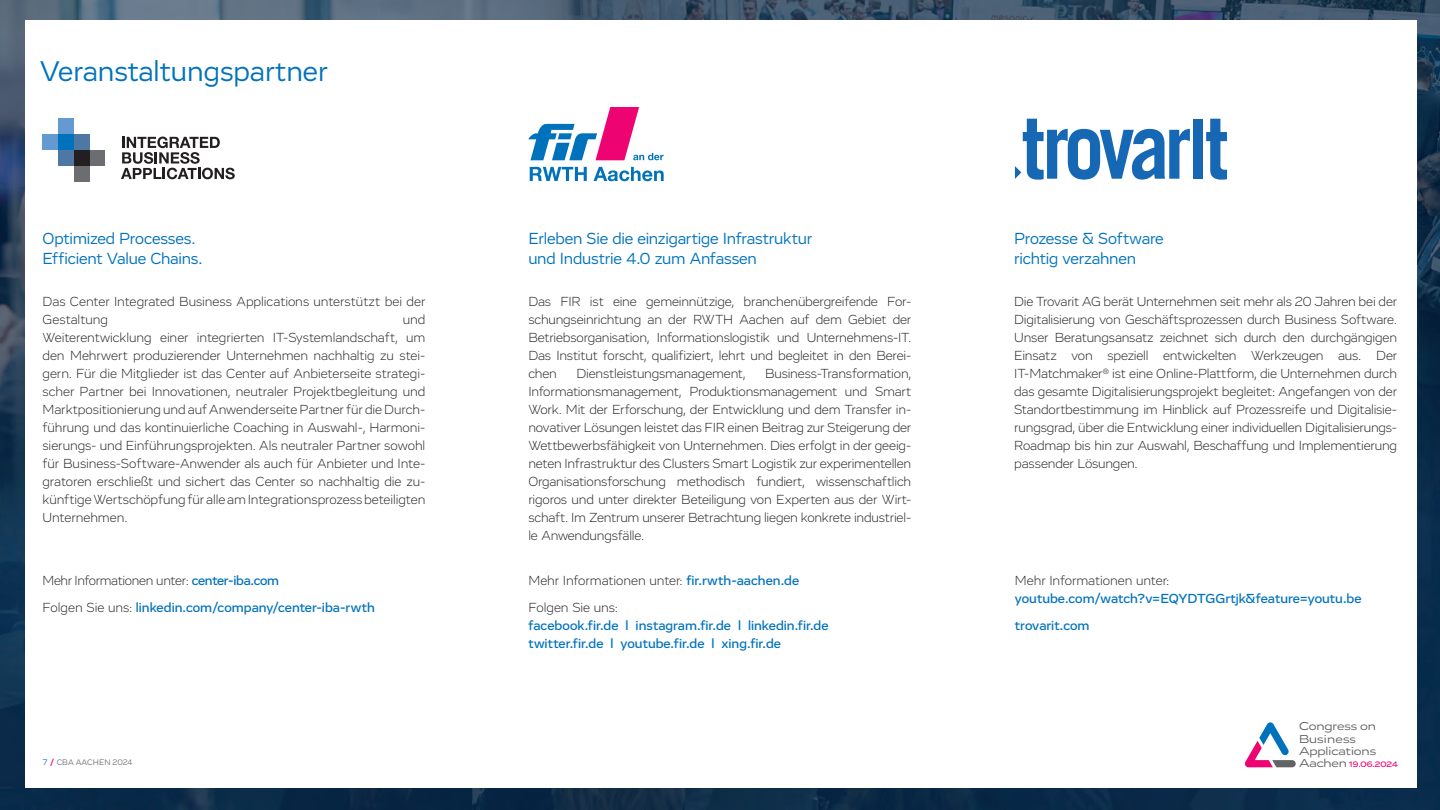
<style>
.page{position:relative;width:1440px;height:810px;background:#fff}
.page>*{position:absolute;margin:0;border:0;box-sizing:border-box;transform-origin:0 0}
.t1{font:29.25px "Vito";color:#0072bc}
.t2{font:16.5px/19.8px "Vito";letter-spacing:-.01em;color:#0072bc}
.t3{font:300 13.5px/18px "Vito";letter-spacing:-.01em;color:#231f20;text-align:justify}
.t4{font:500 13.5px/27px "Vito";color:#0072bc}
.t5{font:11.7px/12.3px "Vito Wide";letter-spacing:-.005em;color:#636366}
.t6{font:8.25px "Vito";letter-spacing:.015em;color:#717077}
.t7{font:500 8.18px "Vito Extended";color:#ed0372}
.s1{font-weight:300;color:#231f20}
.s2{color:#0072bc}
.s3{font-weight:700;color:#ed0372}
.s4{font-weight:500;color:#0072bc}
.s5{font-family:"Vito Wide";font-weight:400;font-size:11.7px;color:#636366}
</style>
<div class="page">
<img style="left:0;top:0;width:1439px;height:810px">
<div style="left:26px;top:20px;width:1390px;height:767px;background:#fff"></div>
<div style="left:42px;top:134px;width:16px;height:16px;background:#6599d1"></div>
<div style="left:74px;top:134px;width:16px;height:16px;background:#4e78a3"></div>
<div style="left:58px;top:150px;width:16px;height:16px;background:#4e78a3"></div>
<div style="left:58px;top:118px;width:16px;height:16px;background:#6599d1"></div>
<div style="left:58px;top:134px;width:16px;height:16px;background:#0072bc"></div>
<div style="left:74px;top:166px;width:16px;height:15px;background:#6c6d70"></div>
<div style="left:90px;top:150px;width:15px;height:16px;background:#6c6d70"></div>
<div style="left:74px;top:150px;width:16px;height:16px;background:#231f20"></div>
<svg style="left:121px;top:137px;width:114px;height:42px"></svg>
<svg style="left:528px;top:107px;width:135px;height:74px"></svg>
<svg style="left:1014px;top:119px;width:175px;height:61px"></svg>
<svg style="left:1206px;top:119px;width:20px;height:61px"></svg>
<div style="left:1193px;top:119px;width:9px;height:9px;background:#1768b4"></div>
<div style="left:1193px;top:130px;width:9px;height:49px;background:#1768b4"></div>
<svg style="left:1245px;top:722px;width:50px;height:45px"></svg>
<h1 class="t1" style="left:40px;top:53px;width:289px">Veranstaltungspartner</h1>
<p class="t2" style="left:43px;top:228px;width:162px">Optimized Processes.<br>Efficient Value Chains.</p>
<p class="t3" style="left:43px;top:293px;width:384px">Das Center Integrated Business Applications unterstützt bei der<br>Gestaltung</p>
<p class="t3" style="left:43px;top:311px;width:384px;text-indent:360px">und Weiterentwicklung einer integrierten IT-Systemlandschaft, um den Mehrwert produzierender Unternehmen nachhaltig zu stei&shy;gern. Für die Mitglieder ist das Center auf Anbieterseite strategi&shy;scher Partner bei Innovationen, neutraler Projektbegleitung und Marktpositionierung und auf Anwenderseite Partner für die Durch&shy;führung und das kontinuierliche Coaching in Auswahl-, Harmoni&shy;sierungs- und Einführungsprojekten. Als neutraler Partner sowohl für Business-Software-Anwender als auch für Anbieter und Inte&shy;gratoren erschließt und sichert das Center so nachhaltig die zu&shy;künftige Wertschöpfung für alle am Integrationsprozess beteiligten Unternehmen.</p>
<p class="t4" style="left:43px;top:567px;width:334px"><span class="s1">Mehr Informationen unter:</span> center-iba.com<br><span class="s1">Folgen Sie uns:</span> linkedin.com/company/center-iba-rwth</p>
<p class="t6" style="left:43px;top:757px;width:91px"><span class="s2">7</span> <span class="s3">/</span> CBA AACHEN 2024</p>
<p class="t2" style="left:528px;top:228px;width:285px">Erleben Sie die einzigartige Infrastruktur und Industrie 4.0 zum Anfassen</p>
<p class="t3" style="left:528px;top:293px;width:384px">Das FIR ist eine gemeinnützige, branchenübergreifende For&shy;schungseinrichtung an der RWTH Aachen auf dem Gebiet der Betriebsorganisation, Informationslogistik und Unternehmens-IT.<br>Das Institut forscht, qualifiziert, lehrt und begleitet in den Berei&shy;chen</p>
<p class="t3" style="left:528px;top:365px;width:384px;text-indent:237px">Business-Transformation, Informationsmanagement, Produktionsmanagement und Smart Work. Mit der Erforschung, der Entwicklung und dem Transfer in&shy;novativer Lösungen leistet das FIR einen Beitrag zur Steigerung der Wettbewerbsfähigkeit von Unternehmen. Dies erfolgt in der geeig&shy;neten Infrastruktur des Clusters Smart Logistik zur experimentellen Organisationsforschung methodisch fundiert, wissenschaftlich rigoros und unter direkter Beteiligung von Experten aus der Wirt&shy;schaft. Im Zentrum unserer Betrachtung liegen konkrete industriel&shy;le Anwendungsfälle.</p>
<p class="t3" style="left:528px;top:567px;width:272px;line-height:27px">Mehr Informationen unter: <span class="s4">fir.rwth-aachen.de<br></span>Folgen Sie uns:</p>
<p class="t4" style="left:528px;top:616px;width:302px;line-height:18px">facebook.fir.de l instagram.fir.de l linkedin.fir.de twitter.fir.de l youtube.fir.de l xing.fir.de</p>
<p class="t3" style="left:576px;top:365px;width:171px">Dienstleistungsmanagement,</p>
<p class="t2" style="left:1014px;top:228px;width:151px">Prozesse &amp; Software richtig verzahnen</p>
<p class="t3" style="left:1014px;top:293px;width:384px">Die Trovarit AG berät Unternehmen seit mehr als 20 Jahren bei der Digitalisierung von Geschäftsprozessen durch Business Software.<br>Unser Beratungsansatz zeichnet sich durch den durchgängigen Einsatz von speziell entwickelten Werkzeugen aus. Der IT-Matchmaker<sup>®</sup> ist eine Online-Plattform, die Unternehmen durch das gesamte Digitalisierungsprojekt begleitet: Angefangen von der Standortbestimmung im Hinblick auf Prozessreife und Digitalisie&shy;rungsgrad, über die Entwicklung einer individuellen Digitalisierungs-Roadmap bis hin zur Auswahl, Beschaffung und Implementierung passender Lösungen.</p>
<p class="t3" style="left:1014px;top:572px;width:156px">Mehr Informationen unter:</p>
<p class="t4" style="left:1014px;top:585px;width:348px">youtube.com/watch?v=EQYDTGGrtjk&amp;feature=youtu.be trovarit.com</p>
<p class="t5" style="left:1298px;top:720px;width:79px">Congress on<br>Business<br>Applications</p>
<p class="t7" style="left:1298px;top:759px;width:100px"><span class="s5">Aachen</span> 19.06.2024</p>
</div>
